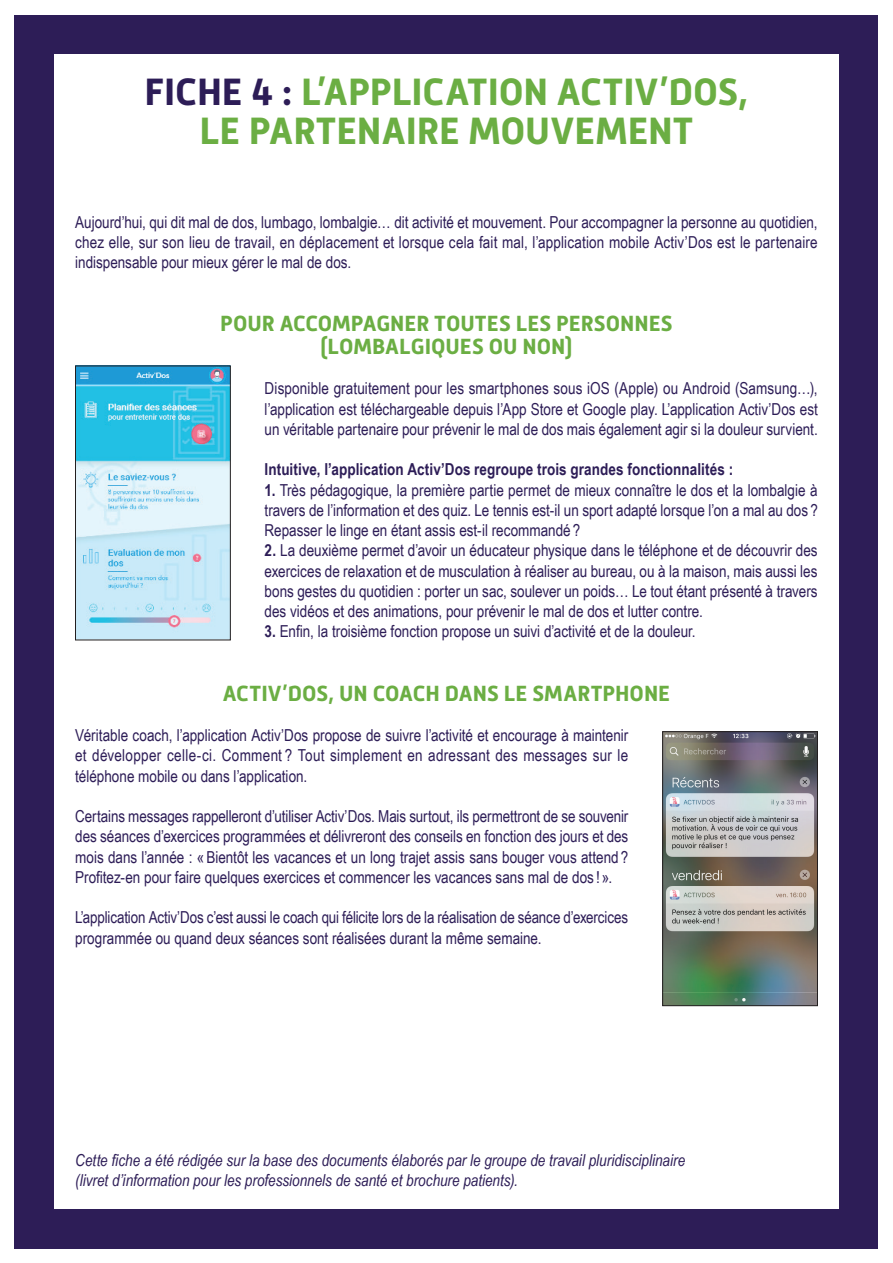
<style>
.page{position:relative;width:893px;height:1263px;background:#fff}
.page>*{position:absolute;margin:0;border:0;box-sizing:border-box;transform-origin:0 0}
.t1{font:700 39px/39px "Mic 32 New";color:#6bae43;text-align:center}
.t2{font:700 22.5px/22.5px "Mic 32 New";color:#6bae43;text-align:center}
.t3{font:16.5px/20.2px "Arial Narrow";color:#2d1d57;text-align:justify}
.t4{font:italic 16.5px/19.8px "Arial Narrow";color:#2d1d57}
.t5{font:700 16.5px "Arial Narrow";letter-spacing:.005em;color:#2d1d57}
.s1{color:#2d1d57}
.s2{font-weight:700}
</style>
<div class="page">
<div style="left:15px;top:15px;width:863px;height:1233px;background:#2d1d57"></div>
<div style="left:54px;top:54px;width:785px;height:1155px;background:#fff"></div>
<img style="left:77px;top:368px;width:152px;height:270px">
<div style="left:75px;top:366px;width:156px;height:274px;border:1px solid #231f20"></div>
<img style="left:664px;top:733px;width:152px;height:271px">
<div style="left:662px;top:731px;width:156px;height:275px;border:1px solid #231f20"></div>
<h1 class="t1" style="left:144px;top:72px;width:606px"><span class="s1">FICHE 4 :</span> L’APPLICATION ACTIV’DOS,<br>LE PARTENAIRE MOUVEMENT</h1>
<p class="t3" style="left:75px;top:211px;width:744px">Aujourd’hui, qui dit mal de dos, lumbago, lombalgie… dit activité et mouvement. Pour accompagner la personne au quotidien, chez elle, sur son lieu de travail, en déplacement et lorsque cela fait mal, l’application mobile Activ’Dos est le partenaire indispensable pour mieux gérer le mal de dos.</p>
<h2 class="t2" style="left:220px;top:313px;width:454px">POUR ACCOMPAGNER TOUTES LES PERSONNES (LOMBALGIQUES OU NON)</h2>
<p class="t3" style="left:265px;top:378px;width:555px">Disponible gratuitement pour les smartphones sous iOS (Apple) ou Android (Samsung…), l’application est téléchargeable depuis l’App Store et Google play. L’application Activ’Dos est un véritable partenaire pour prévenir le mal de dos mais également agir si la douleur survient.</p>
<p class="t5" style="left:265px;top:457px;width:470px">Intuitive, l’application Activ’Dos regroupe trois grandes fonctionnalités :</p>
<p class="t3" style="left:265px;top:479px;width:555px"><span class="s2">1.</span> Très pédagogique, la première partie permet de mieux connaître le dos et la lombalgie à travers de l’information et des quiz. Le tennis est-il un sport adapté lorsque l’on a mal au dos ?<br>Repasser le linge en étant assis est-il recommandé ?</p>
<p class="t3" style="left:265px;top:540px;width:555px"><span class="s2">2.</span> La deuxième permet d’avoir un éducateur physique dans le téléphone et de découvrir des exercices de relaxation et de musculation à réaliser au bureau, ou à la maison, mais aussi les bons gestes du quotidien : porter un sac, soulever un poids… Le tout étant présenté à travers des vidéos et des animations, pour prévenir le mal de dos et lutter contre.</p>
<p class="t3" style="left:265px;top:621px;width:432px"><span class="s2">3.</span> Enfin, la troisième fonction propose un suivi d’activité et de la douleur.</p>
<h2 class="t2" style="left:223px;top:682px;width:449px">ACTIV’DOS, UN COACH DANS LE SMARTPHONE</h2>
<p class="t3" style="left:75px;top:724px;width:555px">Véritable coach, l’application Activ’Dos propose de suivre l’activité et encourage à maintenir et développer celle-ci. Comment ? Tout simplement en adressant des messages sur le téléphone mobile ou dans l’application.</p>
<p class="t3" style="left:75px;top:805px;width:555px">Certains messages rappelleront d’utiliser Activ’Dos. Mais surtout, ils permettront de se souvenir des séances d’exercices programmées et délivreront des conseils en fonction des jours et des mois dans l’année : « Bientôt les vacances et un long trajet assis sans bouger vous attend ?<br>Profitez-en pour faire quelques exercices et commencer les vacances sans mal de dos ! ».</p>
<p class="t3" style="left:75px;top:907px;width:554px">L’application Activ’Dos c’est aussi le coach qui félicite lors de la réalisation de séance d’exercices programmée ou quand deux séances sont réalisées durant la même semaine.</p>
<p class="t4" style="left:75px;top:1150px;width:611px">Cette fiche a été rédigée sur la base des documents élaborés par le groupe de travail pluridisciplinaire (livret d’information pour les professionnels de santé et brochure patients).</p>
</div>
